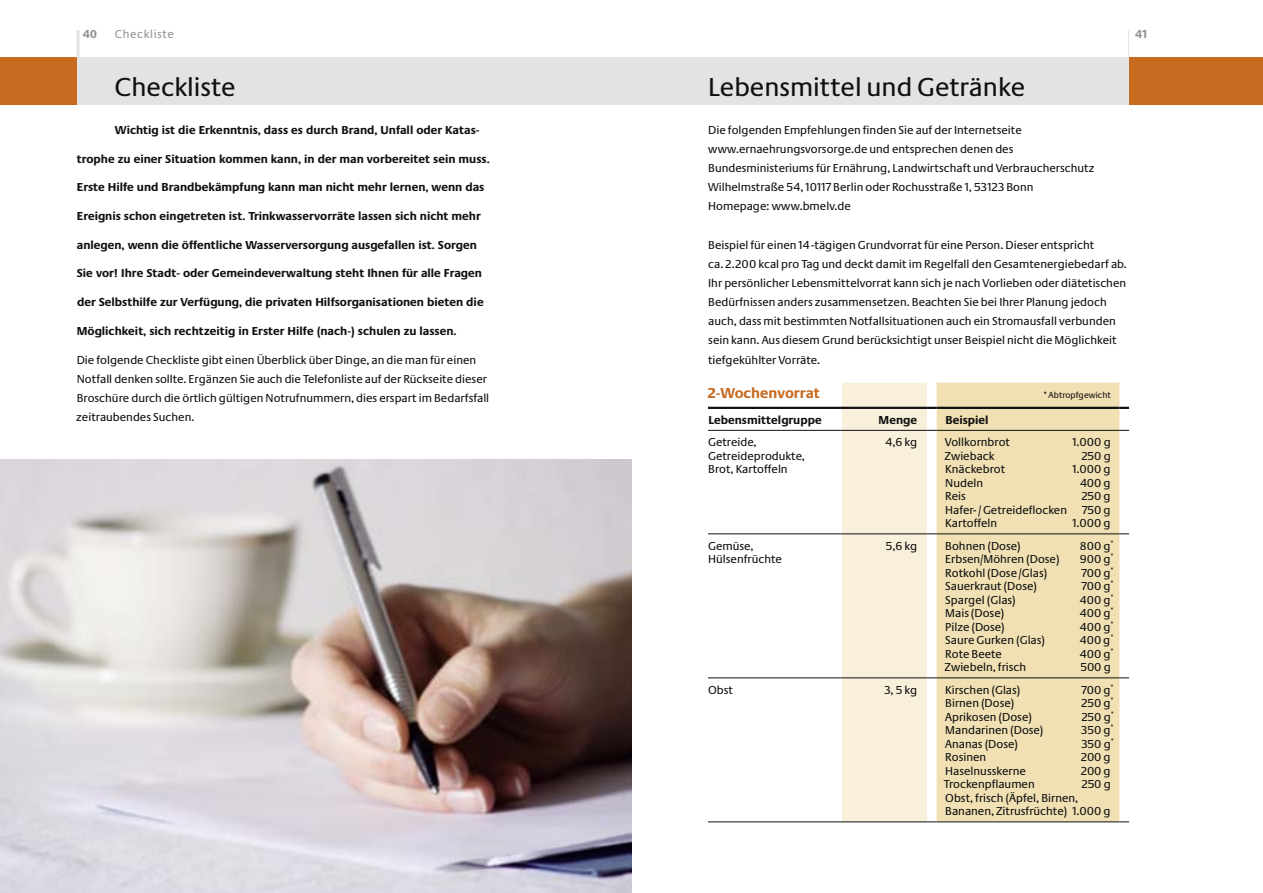
<style>
.page{position:relative;width:1263px;height:893px;background:#fff}
.page>*{position:absolute;margin:0;border:0;box-sizing:border-box;transform-origin:0 0}
.t1{font:27px "Neue Praxis";color:#101111}
.t2{font:700 15px "Neue Praxis";color:#c76b21}
.t3{font:12px/19.2px "Neue Praxis";color:#101111}
.t4{font:700 12px "Neue Praxis";color:#101111}
.t5{font:12px "Neue Praxis";letter-spacing:.05em;color:#929493}
.t6{font:700 12px "Neue Praxis";color:#929493}
.t7{font:9px "Neue Praxis";color:#101111}
</style>
<div class="page">
<div style="left:77px;top:57px;width:554px;height:48px;background:#e2e3e2"></div>
<div style="left:0;top:57px;width:77px;height:48px;background:#c76b21"></div>
<div style="left:631px;top:57px;width:498px;height:48px;background:#e2e3e2"></div>
<div style="left:1129px;top:57px;width:134px;height:48px;background:#c76b21"></div>
<svg style="left:1128px;top:30px;width:1px;height:27px"></svg>
<img style="left:0;top:459px;width:631px;height:434px">
<hr style="left:77px;top:30px;width:3px;height:27px;background:#e2e3e2">
<div style="left:936px;top:383px;width:183px;height:438px;background:#f0e0b3"></div>
<hr style="left:708px;top:430px;width:134px;height:1px;background:#101111">
<hr style="left:936px;top:430px;width:183px;height:1px;background:#101111">
<hr style="left:708px;top:533px;width:134px;height:1px;background:#101111">
<hr style="left:936px;top:533px;width:183px;height:1px;background:#101111">
<hr style="left:708px;top:677px;width:134px;height:1px;background:#101111">
<hr style="left:936px;top:677px;width:183px;height:1px;background:#101111">
<hr style="left:708px;top:821px;width:134px;height:1px;background:#101111">
<hr style="left:936px;top:821px;width:183px;height:1px;background:#101111">
<hr style="left:708px;top:407px;width:134px;height:2px;background:#101111">
<svg style="left:842px;top:383px;width:94px;height:439px;background:#f5eeda"></svg>
<hr style="left:936px;top:407px;width:183px;height:2px;background:#101111">
<svg style="left:1119px;top:407px;width:10px;height:2px"></svg>
<p class="t6" style="left:83px;top:27px;width:16px">40</p>
<p class="t5" style="left:115px;top:27px;width:61px">Checkliste</p>
<p class="t6" style="left:1135px;top:27px;width:13px">41</p>
<h1 class="t1" style="left:115px;top:70px;width:122px">Checkliste</h1>
<p class="t4" style="left:115px;top:123px;width:366px">Wichtig ist die Erkenntnis, dass es durch Brand, Unfall oder Katas-</p>
<p class="t4" style="left:77px;top:151px;width:414px">trophe zu einer Situation kommen kann, in der man vorbereitet sein muss.</p>
<p class="t4" style="left:77px;top:180px;width:409px">Erste Hilfe und Brandbekämpfung kann man nicht mehr lernen, wenn das</p>
<p class="t4" style="left:77px;top:209px;width:405px">Ereignis schon eingetreten ist. Trinkwasservorräte lassen sich nicht mehr</p>
<p class="t4" style="left:77px;top:237px;width:401px">anlegen, wenn die öffentliche Wasserversorgung ausgefallen ist. Sorgen</p>
<p class="t4" style="left:77px;top:266px;width:407px">Sie vor! Ihre Stadt- oder Gemeindeverwaltung steht Ihnen für alle Fragen</p>
<p class="t4" style="left:77px;top:295px;width:408px">der Selbsthilfe zur Verfügung, die privaten Hilfsorganisationen bieten die</p>
<p class="t4" style="left:77px;top:324px;width:381px">Möglichkeit, sich rechtzeitig in Erster Hilfe (nach-) schulen zu lassen.</p>
<p class="t3" style="left:76px;top:350px;width:414px">Die folgende Checkliste gibt einen Überblick über Dinge, an die man für einen Notfall denken sollte. Ergänzen Sie auch die Telefonliste auf der Rückseite dieser Broschüre durch die örtlich gültigen Notrufnummern, dies erspart im Bedarfsfall zeitraubendes Suchen.</p>
<h1 class="t1" style="left:708px;top:70px;width:319px">Lebensmittel und Getränke</h1>
<p class="t3" style="left:708px;top:120px;width:388px">Die folgenden Empfehlungen finden Sie auf der Internetseite www.ernaehrungsvorsorge.de und entsprechen denen des Bundesministeriums für Ernährung, Landwirtschaft und Verbraucherschutz Wilhelmstraße 54, 10117 Berlin oder Rochusstraße 1, 53123 Bonn Homepage: www.bmelv.de</p>
<p class="t3" style="left:708px;top:235px;width:420px">Beispiel für einen 14-tägigen Grundvorrat für eine Person. Dieser entspricht<br>ca. 2.200 kcal pro Tag und deckt damit im Regelfall den Gesamtenergiebedarf ab.<br>Ihr persönlicher Lebensmittelvorrat kann sich je nach Vorlieben oder diätetischen Bedürfnissen anders zusammensetzen. Beachten Sie bei Ihrer Planung jedoch auch, dass mit bestimmten Notfallsituationen auch ein Stromausfall verbunden sein kann. Aus diesem Grund berücksichtigt unser Beispiel nicht die Möglichkeit tiefgekühlter Vorräte.</p>
<p class="t2" style="left:708px;top:384px;width:114px">2-Wochenvorrat</p>
<p class="t7" style="left:1043px;top:390px;width:69px">* Abtropfgewicht</p>
<p class="t4" style="left:708px;top:412px;width:115px">Lebensmittelgruppe</p>
<p class="t4" style="left:879px;top:412px;width:40px">Menge</p>
<p class="t4" style="left:945px;top:412px;width:45px">Beispiel</p>
<p class="t3" style="left:708px;top:435px;width:98px;line-height:13.5px">Getreide,<br>Getreideprodukte,<br>Brot, Kartoffeln</p>
<p class="t3" style="left:885px;top:432px;width:33px">4,6 kg</p>
<p class="t3" style="left:945px;top:432px;width:67px">Vollkornbrot</p>
<p class="t3" style="left:1072px;top:432px;width:40px">1.000 g</p>
<p class="t3" style="left:944px;top:446px;width:51px">Zwieback</p>
<p class="t3" style="left:1082px;top:446px;width:31px">250 g</p>
<p class="t3" style="left:945px;top:459px;width:61px">Knäckebrot</p>
<p class="t3" style="left:1072px;top:459px;width:40px">1.000 g</p>
<p class="t3" style="left:945px;top:473px;width:39px">Nudeln</p>
<p class="t3" style="left:1080px;top:473px;width:32px">400 g</p>
<p class="t3" style="left:945px;top:486px;width:22px">Reis</p>
<p class="t3" style="left:1082px;top:486px;width:30px">250 g</p>
<p class="t3" style="left:945px;top:500px;width:123px">Hafer-/Getreideflocken</p>
<p class="t3" style="left:1082px;top:500px;width:30px">750 g</p>
<p class="t3" style="left:945px;top:513px;width:54px">Kartoffeln</p>
<p class="t3" style="left:1072px;top:513px;width:40px">1.000 g</p>
<p class="t3" style="left:708px;top:539px;width:75px;line-height:13.5px">Gemüse,<br>Hülsenfrüchte</p>
<p class="t3" style="left:886px;top:536px;width:33px">5,6 kg</p>
<p class="t3" style="left:945px;top:536px;width:77px">Bohnen (Dose)</p>
<p class="t3" style="left:1080px;top:536px;width:35px">800 g<sup>*</sup></p>
<p class="t3" style="left:945px;top:549px;width:116px">Erbsen/Möhren (Dose)</p>
<p class="t3" style="left:1080px;top:549px;width:35px">900 g<sup>*</sup></p>
<p class="t3" style="left:945px;top:563px;width:104px">Rotkohl (Dose/Glas)</p>
<p class="t3" style="left:1081px;top:563px;width:34px">700 g<sup>*</sup></p>
<p class="t3" style="left:945px;top:576px;width:93px">Sauerkraut (Dose)</p>
<p class="t3" style="left:1081px;top:576px;width:34px">700 g<sup>*</sup></p>
<p class="t3" style="left:945px;top:590px;width:72px">Spargel (Glas)</p>
<p class="t3" style="left:1080px;top:590px;width:35px">400 g<sup>*</sup></p>
<p class="t3" style="left:945px;top:603px;width:61px">Mais (Dose)</p>
<p class="t3" style="left:1080px;top:603px;width:35px">400 g<sup>*</sup></p>
<p class="t3" style="left:945px;top:617px;width:61px">Pilze (Dose)</p>
<p class="t3" style="left:1080px;top:617px;width:35px">400 g<sup>*</sup></p>
<p class="t3" style="left:945px;top:630px;width:101px">Saure Gurken (Glas)</p>
<p class="t3" style="left:1080px;top:630px;width:35px">400 g<sup>*</sup></p>
<p class="t3" style="left:945px;top:644px;width:58px">Rote Beete</p>
<p class="t3" style="left:1080px;top:644px;width:35px">400 g<sup>*</sup></p>
<p class="t3" style="left:944px;top:657px;width:83px">Zwiebeln, frisch</p>
<p class="t3" style="left:1080px;top:657px;width:32px">500 g</p>
<p class="t3" style="left:708px;top:680px;width:26px">Obst</p>
<p class="t3" style="left:884px;top:680px;width:34px">3, 5 kg</p>
<p class="t3" style="left:945px;top:680px;width:77px">Kirschen (Glas)</p>
<p class="t3" style="left:1081px;top:680px;width:34px">700 g<sup>*</sup></p>
<p class="t3" style="left:945px;top:693px;width:71px">Birnen (Dose)</p>
<p class="t3" style="left:1081px;top:693px;width:34px">250 g<sup>*</sup></p>
<p class="t3" style="left:945px;top:707px;width:88px">Aprikosen (Dose)</p>
<p class="t3" style="left:1082px;top:707px;width:34px">250 g<sup>*</sup></p>
<p class="t3" style="left:945px;top:720px;width:100px">Mandarinen (Dose)</p>
<p class="t3" style="left:1081px;top:720px;width:34px">350 g<sup>*</sup></p>
<p class="t3" style="left:945px;top:734px;width:74px">Ananas (Dose)</p>
<p class="t3" style="left:1081px;top:734px;width:34px">350 g<sup>*</sup></p>
<p class="t3" style="left:945px;top:747px;width:42px">Rosinen</p>
<p class="t3" style="left:1081px;top:747px;width:31px">200 g</p>
<p class="t3" style="left:945px;top:761px;width:82px">Haselnusskerne</p>
<p class="t3" style="left:1081px;top:761px;width:31px">200 g</p>
<p class="t3" style="left:944px;top:774px;width:92px">Trockenpflaumen</p>
<p class="t3" style="left:1082px;top:774px;width:31px">250 g</p>
<p class="t3" style="left:945px;top:791px;width:167px;line-height:13.5px">Obst, frisch (Äpfel, Birnen,<br>Bananen, Zitrusfrüchte) 1.000 g</p>
</div>
